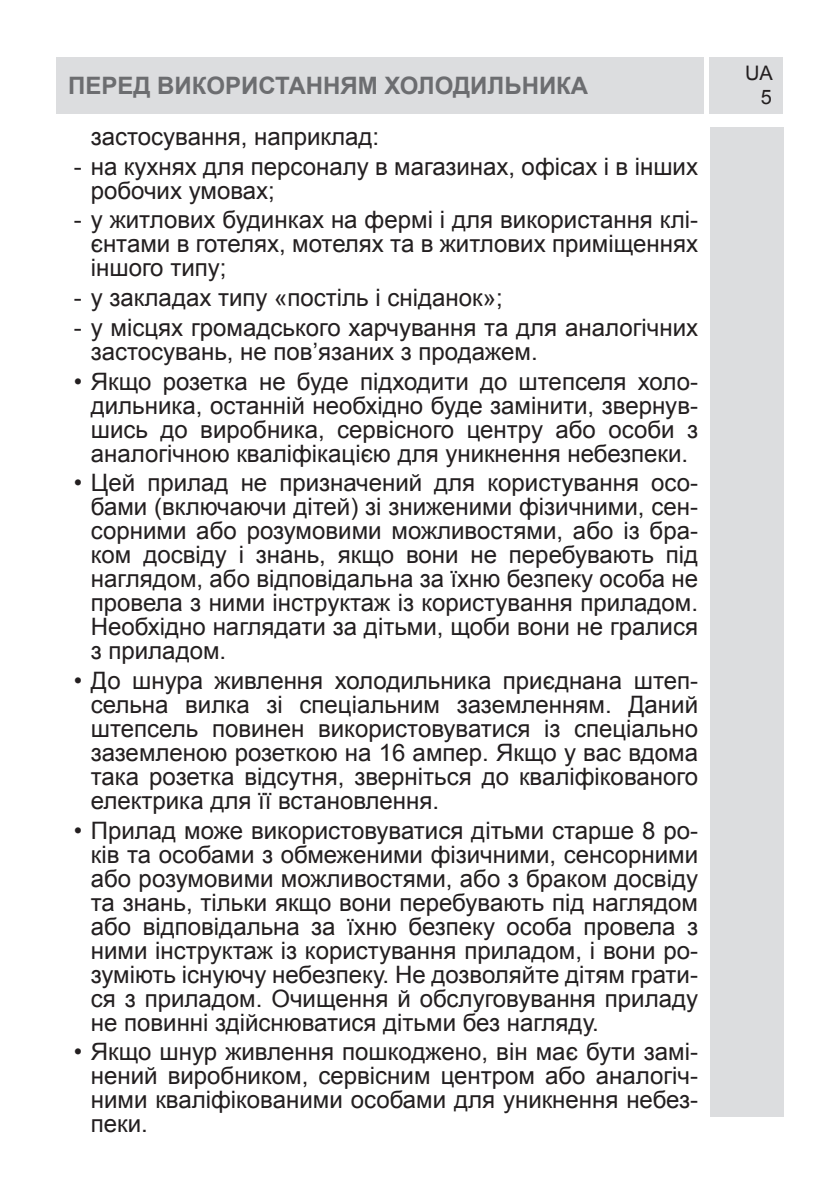
<style>
.page{position:relative;width:840px;height:1191px;background:#fff}
.page>*{position:absolute;margin:0;border:0;box-sizing:border-box;transform-origin:0 0}
.t1{font:24px/24px "Arial";color:#231f20;text-align:justify}
.t2{font:700 24px "Arial";color:#6c6d70}
.t3{font:20px/24px "Arial";color:#231f20;text-align:right}
</style>
<div class="page">
<div style="left:57px;top:57px;width:646px;height:56px;background:#dcdddf"></div>
<div style="left:709px;top:57px;width:73px;height:56px;background:#dcdddf"></div>
<div style="left:612px;top:128px;width:170px;height:989px;background:#dcdddf"></div>
<div style="left:45px;top:128px;width:664px;height:1009px;background:#fff"></div>
<p class="t2" style="left:68px;top:70px;width:521px">ПЕРЕД ВИКОРИСТАННЯМ ХОЛОДИЛЬНИКА</p>
<p class="t1" style="left:91px;top:125px;width:290px">застосування, наприклад:</p>
<p class="t1" style="left:91px;top:155px;width:608px;text-indent:-17px">- на кухнях для персоналу в магазинах, офісах і в інших робочих умовах;</p>
<p class="t1" style="left:91px;top:208px;width:608px;text-indent:-17px">- у житлових будинках на фермі і для використання клі&shy;єнтами в готелях, мотелях та в житлових приміщеннях іншого типу;</p>
<p class="t1" style="left:74px;top:286px;width:430px">- у закладах типу «постіль і сніданок»;</p>
<p class="t1" style="left:91px;top:316px;width:608px;text-indent:-17px">- у місцях громадського харчування та для аналогічних застосувань, не пов’язаних з продажем.</p>
<p class="t1" style="left:91px;top:369px;width:608px;text-indent:-17px">• Якщо розетка не буде підходити до штепселя холо&shy;дильника, останній необхідно буде замінити, звернув&shy;шись до виробника, сервісного центру або особи з аналогічною кваліфікацією для уникнення небезпеки.</p>
<p class="t1" style="left:91px;top:471px;width:608px;text-indent:-17px">• Цей прилад не призначений для користування осо&shy;бами (включаючи дітей) зі зниженими фізичними, сен&shy;сорними або розумовими можливостями, або із бра&shy;ком досвіду і знань, якщо вони не перебувають під наглядом, або відповідальна за їхню безпеку особа не провела з ними інструктаж із користування приладом.<br>Необхідно наглядати за дітьми, щоби вони не гралися з приладом.</p>
<p class="t1" style="left:91px;top:669px;width:608px;text-indent:-17px">• До шнура живлення холодильника приєднана штеп&shy;сельна вилка зі спеціальним заземленням. Даний штепсель повинен використовуватися із спеціально заземленою розеткою на 16 ампер. Якщо у вас вдома така розетка відсутня, зверніться до кваліфікованого електрика для її встановлення.</p>
<p class="t1" style="left:91px;top:818px;width:608px;text-indent:-17px">• Прилад може використовуватися дітьми старше 8 ро&shy;ків та особами з обмеженими фізичними, сенсорними або розумовими можливостями, або з браком досвіду та знань, тільки якщо вони перебувають під наглядом або відповідальна за їхню безпеку особа провела з ними інструктаж із користування приладом, і вони ро&shy;зуміють існуючу небезпеку. Не дозволяйте дітям грати&shy;ся з приладом. Очищення й обслуговування приладу не повинні здійснюватися дітьми без нагляду.</p>
<p class="t1" style="left:91px;top:1040px;width:608px;text-indent:-17px">• Якщо шнур живлення пошкоджено, він має бути замі&shy;нений виробником, сервісним центром або аналогіч&shy;ними кваліфікованими особами для уникнення небез&shy;пеки.</p>
<p class="t3" style="left:744px;top:62px;width:29px">UA<br>5</p>
</div>
